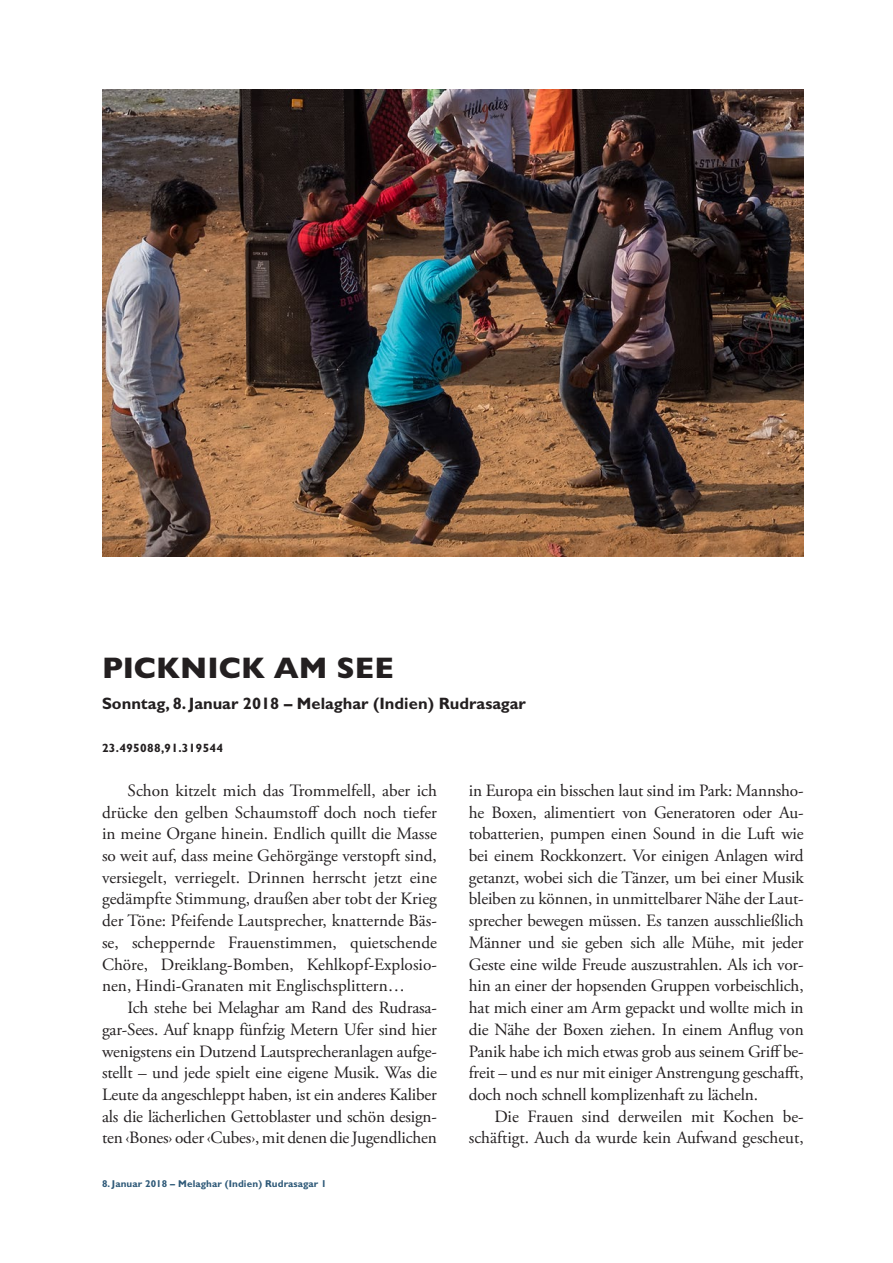
<style>
.page{position:relative;width:893px;height:1263px;background:#fff}
.page>*{position:absolute;margin:0;border:0;box-sizing:border-box;transform-origin:0 0}
.Titel_-_20_Heavy_GB{font:800 30px "Gill Sans MT Pro";color:#231f20}
.Lauftext_mit_Einzug{font:17.25px/21.8px "Adobe Garamond Pro";letter-spacing:-.005em;color:#231f20;text-align:justify}
.Vorspann_-_11_Bold{font:700 16.5px "Gill Sans MT Pro";color:#231f20}
.Episoda_Geotag{font:700 12px "Gill Sans MT Pro";letter-spacing:.025em;color:#231f20}
.t1{font:700 9.9px "Gill Sans MT Pro";letter-spacing:.01em;color:#2e5978}
</style>
<div class="page">
<img style="left:102px;top:89px;width:702px;height:468px">
<p class="Titel_-_20_Heavy_GB" style="left:102px;top:650px;width:293px">PICKNICK AM SEE</p>
<p class="Vorspann_-_11_Bold" style="left:102px;top:693px;width:425px">Sonntag, 8.Januar 2018 – Melaghar (Indien) Rudrasagar</p>
<p class="Episoda_Geotag" style="left:102px;top:741px;width:123px">23.495088,91.319544</p>
<p class="Lauftext_mit_Einzug" style="left:469px;top:780px;width:336px">in Europa ein bisschen laut sind im Park: Mannsho&shy;he Boxen, alimentiert von Generatoren oder Au&shy;tobatterien, pumpen einen Sound in die Luft wie bei einem Rockkonzert. Vor einigen Anlagen wird getanzt, wobei sich die Tänzer, um bei einer Musik bleiben zu können, in unmittelbarer Nähe der Laut&shy;sprecher bewegen müssen. Es tanzen ausschließlich Männer und sie geben sich alle Mühe, mit jeder Geste eine wilde Freude auszustrahlen. Als ich vor&shy;hin an einer der hopsenden Gruppen vorbeischlich, hat mich einer am Arm gepackt und wollte mich in die Nähe der Boxen ziehen. In einem Anflug von Panik habe ich mich etwas grob aus seinem Griff be&shy;freit – und es nur mit einiger Anstrengung geschafft, doch noch schnell komplizenhaft zu lächeln.</p>
<p class="Lauftext_mit_Einzug" style="left:469px;top:1106px;width:336px;text-align:right">Die Frauen sind derweilen mit Kochen be&shy;schäftigt. Auch da wurde kein Aufwand gescheut,</p>
<p class="Lauftext_mit_Einzug" style="left:102px;top:780px;width:336px;text-indent:26px">Schon kitzelt mich das Trommelfell, aber ich drücke den gelben Schaumstoff doch noch tiefer in meine Organe hinein. Endlich quillt die Masse so weit auf, dass meine Gehörgänge verstopft sind, versiegelt, verriegelt. Drinnen herrscht jetzt eine gedämpfte Stimmung, draußen aber tobt der Krieg der Töne: Pfeifende Lautsprecher, knatternde Bäs&shy;se, scheppernde Frauenstimmen, quietschende Chöre, Dreiklang-Bomben, Kehlkopf-Explosio&shy;nen, Hindi-Granaten mit Englischsplittern…</p>
<p class="Lauftext_mit_Einzug" style="left:102px;top:997px;width:336px;text-indent:26px">Ich stehe bei Melaghar am Rand des Rudrasa&shy;gar-Sees. Auf knapp fünfzig Metern Ufer sind hier wenigstens ein Dutzend Lautsprecheranlagen aufge&shy;stellt – und jede spielt eine eigene Musik. Was die Leute da angeschleppt haben, ist ein anderes Kaliber als die lächerlichen Gettoblaster und schön design&shy;ten ‹Bones› oder ‹Cubes›, mit denen die Jugendlichen</p>
<p class="t1" style="left:102px;top:1177px;width:226px">8. Januar 2018 – Melaghar (Indien) Rudrasagar 1</p>
</div>
